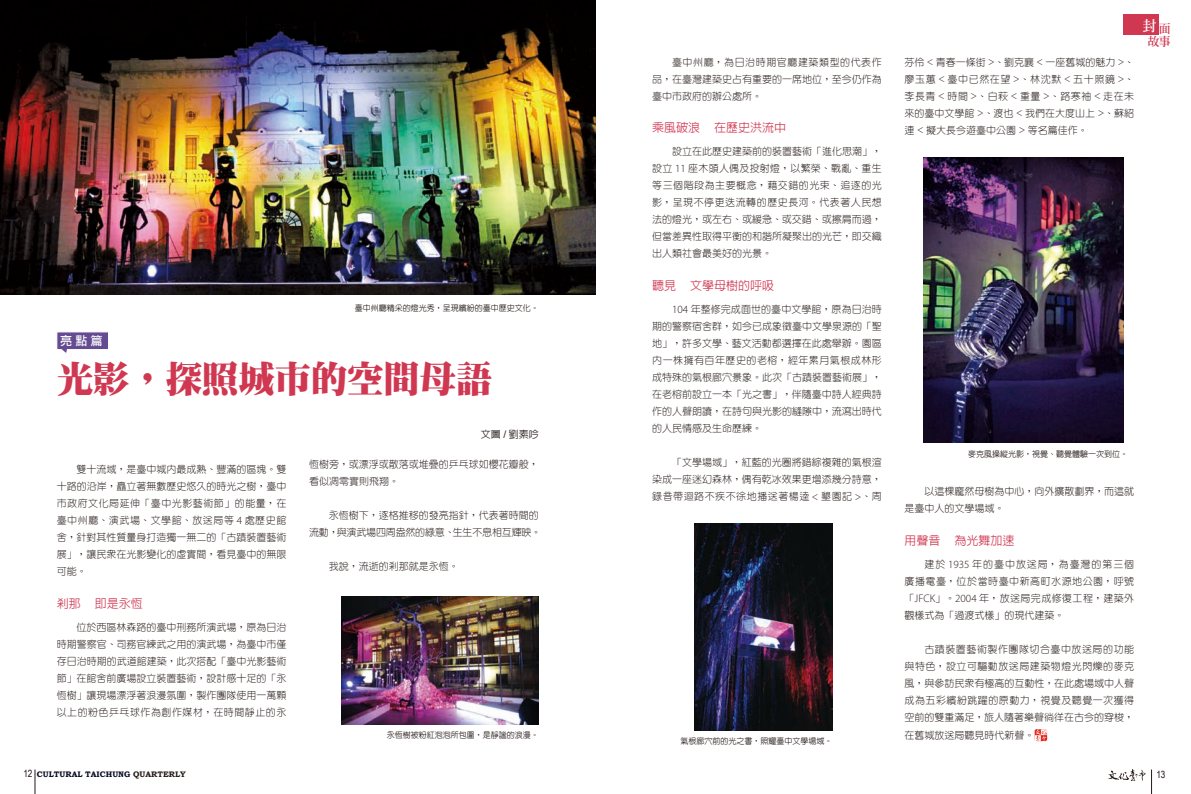
<style>
.page{position:relative;width:1191px;height:794px;background:#fff}
.page>*{position:absolute;margin:0;border:0;box-sizing:border-box;transform-origin:0 0}
.t1{font:37px "DF Ming Std W12";letter-spacing:-.02em;color:#d03852}
.t2{font:800 14px "AR Ming B5";color:#fff}
.t3{font:500 12px "AR Hei B5";color:#d03852}
.t4{font:12px "Li Hei Pro";color:#fff}
.t5{font:800 12px "AR Ming B5";color:#d03852}
.t6{font:300 10px/17px "AR Yuan B5";color:#231916;text-align:justify}
.t7{font:300 10px/17px "AR Yuan B5";letter-spacing:-.02em;color:#231916;text-align:right}
.t8{font:500 10px "AR Hei B5";color:#231916}
.t9{font:10px "Arial Narrow";color:#231916}
.t10{font:500 8px "AR Yuan B5";color:#231916}
.t11{font:700 8px "Bookman Old Style";color:#050921}
.s1{font-family:"Myriad Pro";font-size:11px}
.s2{font-family:"Arial";font-weight:400;font-size:10.5px}
.s3{font-family:"Arial Narrow";font-weight:400;font-size:10px;color:#231916}
.s4{color:#231916}
</style>
<div class="page">
<div style="left:1123px;top:14px;width:35px;height:20px;background:#d03852"></div>
<svg style="left:1151px;top:769px;width:1px;height:25px"></svg>
<svg style="left:35px;top:769px;width:1px;height:25px"></svg>
<svg style="left:1108px;top:769px;width:37px;height:12px"></svg>
<svg style="left:57px;top:332px;width:51px;height:21px"></svg>
<img style="left:341px;top:596px;width:197px;height:128px">
<img style="left:923px;top:157px;width:200px;height:285px">
<img style="left:694px;top:523px;width:138px;height:207px">
<img style="left:0;top:0;width:595px;height:295px">
<svg style="left:1034px;top:729px;width:13px;height:12px"></svg>
<p class="t4" style="left:60px;top:334px;width:44px">亮 點 篇</p>
<p class="t10" style="left:355px;top:304px;width:186px">臺中州廳精采的燈光秀，呈現繽紛的臺中歷史文化。</p>
<h1 class="t1" style="left:57px;top:359px;width:437px">光影，探照城市的空間母語</h1>
<p class="t6" style="left:57px;top:460px;width:231px;text-indent:20px">雙十流域，是臺中城內最成熟、豐滿的區塊。雙十路的沿岸，矗立著無數歷史悠久的時光之樹，臺中市政府文化局延伸「臺中光影藝術節」的能量，在臺中州廳、演武場、文學館、放送局等 <span class="s1">4</span> 處歷史館舍，針對其性質量身打造獨一無二的「古蹟裝置藝術展」，讓民眾在光影變化的虛實間，看見臺中的無限可能。</p>
<p class="t3" style="left:57px;top:597px;width:88px">剎那 即是永恆</p>
<p class="t6" style="left:57px;top:618px;width:231px;text-indent:20px">位於西區林森路的臺中刑務所演武場，原為日治時期警察官、司務官練武之用的演武場，為臺中市僅存日治時期的武道館建築，此次搭配「臺中光影藝術節」在館舍前廣場設立裝置藝術，設計感十足的「永恆樹」讓現場漂浮著浪漫氛圍，製作團隊使用一萬顆以上的粉色乒乓球作為創作媒材，在時間靜止的永</p>
<p class="t8" style="left:481px;top:429px;width:59px">文圖 <span class="s2">/</span> 劉素吟</p>
<p class="t6" style="left:309px;top:456px;width:231px">恆樹旁，或漂浮或散落或堆疊的乒乓球如櫻花瓣般，看似凋零實則飛翔。</p>
<p class="t7" style="left:309px;top:507px;width:234px">永恆樹下，逐格推移的發亮指針，代表著時間的<br>流動，與演武場四周盎然的綠意、生生不息相互輝映。</p>
<p class="t6" style="left:329px;top:558px;width:131px">我說，流逝的剎那就是永恆。</p>
<p class="t10" style="left:387px;top:731px;width:154px">永恆樹被粉紅泡泡所包圍，是靜謐的浪漫。</p>
<p class="t6" style="left:652px;top:53px;width:231px;text-indent:20px">臺中州廳，為日治時期官廳建築類型的代表作品，在臺灣建築史占有重要的一席地位，至今仍作為臺中市政府的辦公處所。</p>
<p class="t3" style="left:652px;top:122px;width:136px">乘風破浪 在歷史洪流中</p>
<p class="t6" style="left:652px;top:143px;width:231px;text-indent:20px">設立在此歷史建築前的裝置藝術「進化思潮」，設立 <span class="s1">11</span> 座木頭人偶及投射燈，以繁榮、戰亂、重生等三個階段為主要概念，藉交錯的光束、追逐的光影，呈現不停更迭流轉的歷史長河。代表著人民想法的燈光，或左右、或緩急、或交錯、或擦肩而過，但當差異性取得平衡的和諧所凝聚出的光芒，即交織出人類社會最美好的光景。</p>
<p class="t3" style="left:652px;top:280px;width:124px">聽見 文學母樹的呼吸</p>
<p class="t6" style="left:652px;top:301px;width:231px;text-indent:20px"><span class="s1">104</span> 年整修完成面世的臺中文學館，原為日治時期的警察宿舍群，如今已成象徵臺中文學泉源的「聖地」，許多文學、藝文活動都選擇在此處舉辦。園區內一株擁有百年歷史的老榕，經年累月氣根成林形成特殊的氣根廊穴景象。此次「古蹟裝置藝術展」，在老榕前設立一本「光之書」，伴隨臺中詩人經典詩作的人聲朗讀，在詩句與光影的縫隙中，流瀉出時代的人民情感及生命歷練。</p>
<p class="t6" style="left:652px;top:454px;width:231px;text-indent:20px">「文學場域」，紅藍的光圈將錯綜複雜的氣根渲染成一座迷幻森林，偶有乾冰效果更增添幾分詩意，錄音帶迴路不疾不徐地播送著楊逵 <span class="s1">&lt;</span> 墾園記 <span class="s1">&gt;</span>、周</p>
<p class="t10" style="left:680px;top:737px;width:153px">氣根廊穴前的光之書，照耀臺中文學場域。</p>
<p class="t6" style="left:904px;top:53px;width:231px">芬伶 <span class="s1">&lt;</span> 青春一條街 <span class="s1">&gt;</span>、劉克襄 <span class="s1">&lt;</span> 一座舊城的魅力 <span class="s1">&gt;</span>、廖玉蕙 <span class="s1">&lt;</span> 臺中已然在望 <span class="s1">&gt;</span>、林沈默 <span class="s1">&lt;</span> 五十照鏡 <span class="s1">&gt;</span>、李長青 <span class="s1">&lt;</span> 時間 <span class="s1">&gt;</span>、白萩 <span class="s1">&lt;</span> 重量 <span class="s1">&gt;</span>、路寒袖 <span class="s1">&lt;</span> 走在未來的臺中文學館 <span class="s1">&gt;</span>、渡也 <span class="s1">&lt;</span> 我們在大度山上 <span class="s1">&gt;</span>、蘇紹連 <span class="s1">&lt;</span> 擬大長今遊臺中公園 <span class="s1">&gt;</span> 等名篇佳作。</p>
<h2 class="t2" style="left:1142px;top:19px;width:30px">封<sub>面</sub></h2>
<p class="t5" style="left:1147px;top:35px;width:25px">故事</p>
<p class="t10" style="left:968px;top:450px;width:161px">麥克風操縱光影，視覺、聽覺體驗一次到位。</p>
<p class="t6" style="left:904px;top:483px;width:231px;text-indent:20px">以這棵龐然母樹為中心，向外擴散劃界，而這就是臺中人的文學場域。</p>
<p class="t3" style="left:904px;top:534px;width:112px">用聲音 為光舞加速</p>
<p class="t6" style="left:904px;top:555px;width:231px;text-indent:20px">建於 <span class="s1">1935</span> 年的臺中放送局，為臺灣的第三個廣播電臺，位於當時臺中新高町水源地公園，呼號「<span class="s1">JFCK</span>」。<span class="s1">2004</span> 年，放送局完成修復工程，建築外觀樣式為「過渡式樣」的現代建築。</p>
<p class="t6" style="left:904px;top:640px;width:231px;text-indent:20px">古蹟裝置藝術製作團隊切合臺中放送局的功能與特色，設立可驅動放送局建築物燈光閃爍的麥克風，與參訪民眾有極高的互動性，在此處場域中人聲成為五彩繽紛跳躍的原動力，視覺及聽覺一次獲得空前的雙重滿足，旅人隨著樂聲徜徉在古今的穿梭，</p>
<p class="t6" style="left:904px;top:726px;width:131px">在舊城放送局聽見時代新聲。</p>
<p class="t11" style="left:23px;top:769px;width:164px"><span class="s3">12</span> CULTURAL TAICHUNG <span class="s4">QUARTERLY</span></p>
<p class="t9" style="left:1156px;top:766px;width:11px">13</p>
</div>
